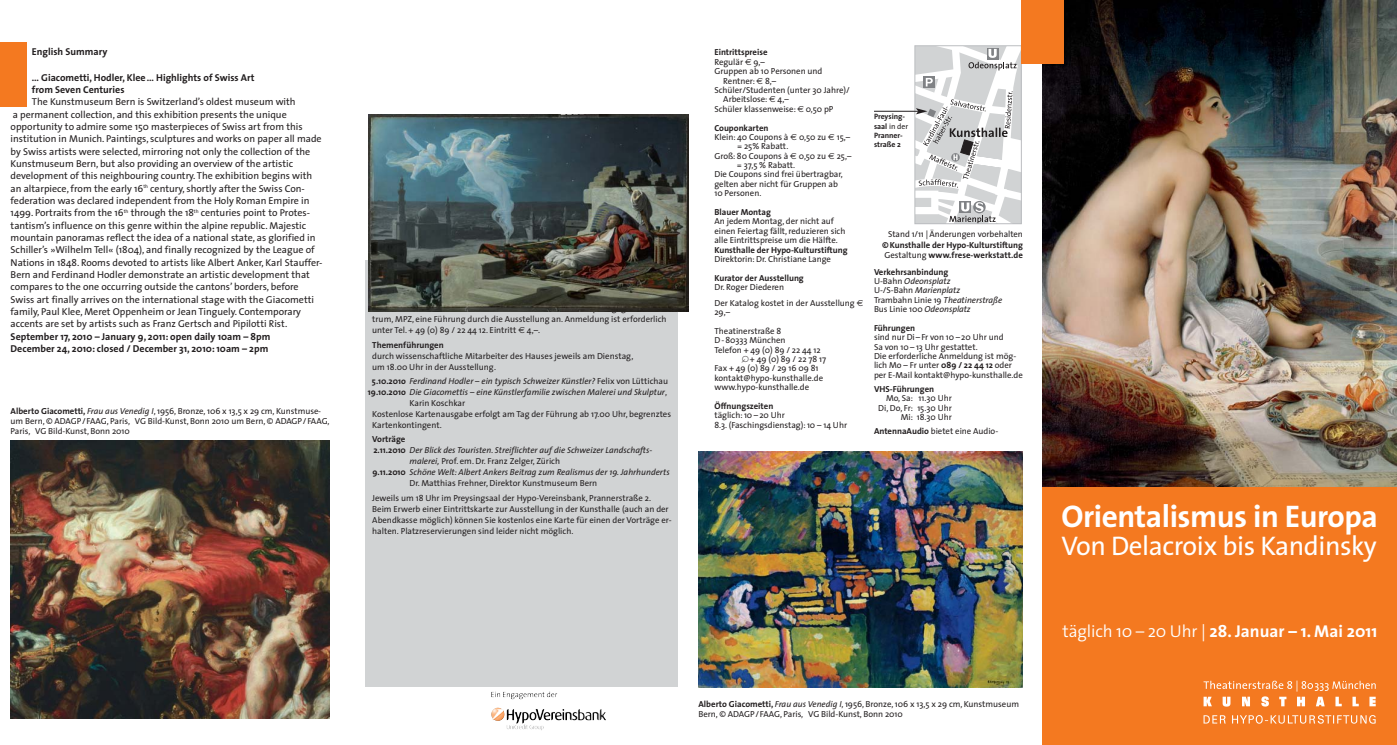
<style>
.page{position:relative;width:1397px;height:745px;background:#fff}
.page>*{position:absolute;margin:0;border:0;box-sizing:border-box;transform-origin:0 0}
.t1{font:700 31.38px "The Sans";letter-spacing:-.015em;color:#fff}
.t2{font:27px "The Sans";letter-spacing:-.015em;color:#fff}
.t3{font:700 17.12px "The Sans";color:#fff}
.t4{font:10px/12.4px "The Sans";color:#231f20}
.t5{font:700 10px/12.2px "The Sans";color:#231f20}
.t6{font:8.75px/9.4px "The Sans";letter-spacing:-.005em;color:#231f20}
.t7{font:italic 8.75px/9.4px "The Sans";color:#231f20}
.t8{font:700 8.75px/9.4px "The Sans";letter-spacing:-.005em;color:#231f20}
.t9{font:700 7.75px/9.4px "The Sans";letter-spacing:-.005em;color:#231f20}
.s1{font-weight:700}
.s2{font-style:italic}
.s3{font-family:"Euro Sans"}
.s4{font-weight:700;font-style:normal}
.s5{font-style:normal}
.s6{font-family:"European Pi One"}
.s7{font-weight:400}
.s8{font-weight:300}
</style>
<div class="page">
<div style="left:1042px;top:485px;width:354px;height:259px;background:#f47920"></div>
<div style="left:914px;top:45px;width:107px;height:179px;border:1px solid #bbbdc0"></div>
<hr style="left:873px;top:111px;width:44px;height:1px;background:#231f20">
<svg style="left:915px;top:46px;width:105px;height:177px"></svg>
<div style="left:0;top:43px;width:27px;height:64px;background:#f47920"></div>
<div style="left:365px;top:260px;width:312px;height:426px;background:#d1d3d4"></div>
<img style="left:515px;top:691px;width:74px;height:35px">
<svg style="left:491px;top:707px;width:13px;height:13px"></svg>
<svg style="left:1203px;top:715px;width:172px;height:8px"></svg>
<svg style="left:1203px;top:680px;width:172px;height:26px"></svg>
<img style="left:1042px;top:0;width:354px;height:485px">
<div style="left:1020px;top:0;width:43px;height:64px;background:#f47920"></div>
<img style="left:698px;top:451px;width:324px;height:235px">
<img style="left:11px;top:440px;width:319px;height:278px">
<img style="left:369px;top:115px;width:319px;height:196px">
<p class="t5" style="left:32px;top:47px;width:77px">English Summary</p>
<p class="t5" style="left:32px;top:72px;width:224px">… Giacometti, Hodler, Klee… Highlights of Swiss Art from Seven Centuries</p>
<p class="t4" style="left:11px;top:97px;width:313px;text-indent:21px">The Kunstmuseum Bern is Switzerland’s oldest museum with<br>a permanent collection, and this exhibition presents the unique opportunity to admire some 150 masterpieces of Swiss art from this institution in Munich. Paintings, sculptures and works on paper all made by Swiss artists were selected, mirroring not only the collection of the Kunstmuseum Bern, but also providing an over view of the artistic development of this neighbouring country. The exhibition begins with an altarpiece, from the early 16<sup>th</sup> century, shortly after the Swiss Con - federation was declared independent from the Holy Roman Empire in 1499. Portraits from the 16<sup>th</sup> through the 18<sup>th</sup> centuries point to Protes&shy;tan tism’s influence on this genre within the alpine republic. Majestic mountain panoramas reflect the idea of a national state, as glorified in Schiller’s »Wilhelm Tell« (1804), and finally recognized by the League of Nations in 1848. Rooms devoted to artists like Albert Anker, Karl Stauffer-Bern and Ferdinand Hodler demonstrate an artistic development that compares to the one occurring outside the cantons’ borders, before Swiss art finally arrives on the international stage with the Giacometti family, Paul Klee, Meret Oppenheim or Jean Tinguely. Contemporary accents are set by artists such as Franz Gertsch and Pipilotti Rist.</p>
<p class="t5" style="left:11px;top:331px;width:261px">September 17, 2010 – January 9, 2011: open daily 10am – 8pm<br>December 24, 2010: closed / December 31, 2010: 10am – 2pm</p>
<p class="t6" style="left:11px;top:407px;width:320px;line-height:10px"><span class="s1">Alberto Giacometti,</span> <span class="s2">Frau aus Venedig I</span>, 1956, Bronze, 106 x 13,5 x 29 cm, Kunstmuse&shy;um Bern, © ADAGP/FAAG, Paris, VG Bild-Kunst, Bonn 2010 um Bern, © ADAGP/FAAG,<br>Paris, VG Bild-Kunst, Bonn 2010</p>
<p class="t6" style="left:372px;top:314px;width:296px;line-height:11px">trum, MPZ, eine Führung durch die Ausstellung an. Anmeldung ist erforderlich unter Tel. + 49 (0) 89 / 22 44 12. Eintritt <span class="s3">€</span> 4,–.</p>
<p class="t8" style="left:372px;top:341px;width:73px">Themenführungen</p>
<p class="t6" style="left:372px;top:351px;width:262px;line-height:11px">durch wissenschaftliche Mitarbeiter des Hauses jeweils am Dienstag, um 18.00 Uhr in der Ausstellung.</p>
<p class="t7" style="left:372px;top:377px;width:298px"><span class="s4">5.10.201o</span> Ferdinand Hodler – ein typisch Schweizer Künstler? <span class="s5">Felix von Lüttichau</span></p>
<p class="t7" style="left:368px;top:388px;width:300px"><span class="s4">19.10.201o</span> Die Giacomettis – eine Künstlerfamilie zwischen Malerei und Skulptur<span class="s5">,</span></p>
<p class="t6" style="left:409px;top:399px;width:57px">Karin Koschkar</p>
<p class="t6" style="left:372px;top:410px;width:300px">Kostenlose Kartenausgabe erfolgt am Tag der Führung ab 17.00 Uhr, begrenztes</p>
<p class="t6" style="left:372px;top:421px;width:71px">Kartenkontingent.</p>
<p class="t8" style="left:372px;top:435px;width:35px">Vorträge</p>
<p class="t7" style="left:373px;top:446px;width:280px"><span class="s4">2.11.2010</span> Der Blick des Touristen. Streiflichter auf die Schweizer Landschafts -</p>
<p class="t6" style="left:409px;top:457px;width:152px"><span class="s2">malerei,</span> Prof. em. Dr. Franz Zelger, Zürich</p>
<p class="t7" style="left:372px;top:468px;width:298px"><span class="s4">9.11.2010</span> Schöne Welt: Albert Ankers Beitrag zum Realismus der 19. Jahrhunderts</p>
<p class="t6" style="left:409px;top:479px;width:189px">Dr. Matthias Frehner, Direktor Kunstmuseum Bern</p>
<p class="t6" style="left:372px;top:493px;width:301px;line-height:11px">Jeweils um 18 Uhr im Preysingsaal der Hypo-Vereinsbank, Prannerstraße 2.<br>Beim Erwerb einer Eintrittskarte zur Ausstellung in der Kunsthalle (auch an der Abendkasse möglich) können Sie kostenlos eine Karte für einen der Vorträge er&shy;halten. Platzreservierungen sind leider nicht möglich.</p>
<p class="t8" style="left:714px;top:49px;width:55px">Eintrittspreise</p>
<p class="t6" style="left:714px;top:58px;width:52px">Regulär <span class="s3">€</span> 9,–</p>
<p class="t6" style="left:714px;top:67px;width:109px">Gruppen ab 10 Personen und</p>
<p class="t6" style="left:723px;top:77px;width:54px">Rentner: <span class="s3">€</span> 8,–</p>
<p class="t6" style="left:714px;top:86px;width:137px">Schüler/Studenten (unter 30 Jahre)/</p>
<p class="t6" style="left:723px;top:96px;width:67px">Arbeitslose: <span class="s3">€</span> 4,–</p>
<p class="t6" style="left:714px;top:105px;width:121px">Schüler klassenweise: <span class="s3">€</span> 0,50 pP</p>
<p class="t8" style="left:714px;top:124px;width:56px">Couponkarten</p>
<p class="t6" style="left:714px;top:133px;width:137px">Klein: 40 Coupons à <span class="s3">€</span> 0,50 zu <span class="s3">€</span> 15,–</p>
<p class="t6" style="left:737px;top:142px;width:53px">= 25% Rabatt.</p>
<p class="t6" style="left:714px;top:152px;width:138px">Groß: 80 Coupons à <span class="s3">€</span> 0,50 zu <span class="s3">€</span> 25,–</p>
<p class="t6" style="left:736px;top:161px;width:60px">= 37,5 % Rabatt.</p>
<p class="t6" style="left:714px;top:171px;width:130px">Die Coupons sind frei übertragbar,</p>
<p class="t6" style="left:714px;top:180px;width:125px">gelten aber nicht für Gruppen ab</p>
<p class="t6" style="left:714px;top:189px;width:48px">10 Personen.</p>
<p class="t8" style="left:714px;top:208px;width:58px">Blauer Montag</p>
<p class="t6" style="left:714px;top:217px;width:132px">An jedem Montag, der nicht auf einen Feiertag fällt, reduzieren sich alle Eintrittspreise um die Hälfte.</p>
<p class="t8" style="left:714px;top:245px;width:135px">Kunsthalle der Hypo-Kulturstiftung</p>
<p class="t6" style="left:714px;top:255px;width:118px">Direktorin: Dr. Christiane Lange</p>
<p class="t8" style="left:714px;top:274px;width:91px">Kurator der Ausstellung</p>
<p class="t6" style="left:714px;top:280px;width:150px;line-height:15.6px">Dr. Roger Diederen<br>Der Katalog kostet in der Ausstellung <span class="s3">€</span></p>
<p class="t6" style="left:714px;top:303px;width:68px;line-height:18.8px">29,–<br>Theatinerstraße 8</p>
<p class="t6" style="left:714px;top:336px;width:73px">D - 80333 München</p>
<p class="t6" style="left:714px;top:346px;width:108px">Telefon + 49 (0) 89 / 22 44 12</p>
<p class="t6" style="left:741px;top:355px;width:86px"><span class="s6">-</span>+ 49 (0) 89 / 22 78 17</p>
<p class="t6" style="left:714px;top:364px;width:105px">Fax + 49 (0) 89 / 29 16 09 81</p>
<p class="t6" style="left:714px;top:374px;width:110px">kontakt@hypo-kunsthalle.de</p>
<p class="t6" style="left:714px;top:383px;width:96px">www.hypo-kunsthalle.de</p>
<p class="t8" style="left:714px;top:402px;width:60px">Öffnungszeiten</p>
<p class="t6" style="left:714px;top:411px;width:134px">täglich: 10 – 20 Uhr<br>8.3. (Faschingsdienstag): 10 – 14 Uhr</p>
<p class="t9" style="left:873px;top:113px;width:36px">Preysing&shy;saal <span class="s7">in der<br></span>Pranner&shy;straße 2</p>
<p class="t6" style="left:887px;top:230px;width:136px">Stand 1/11 | Änderungen vorbehalten</p>
<p class="t8" style="left:882px;top:241px;width:142px">© Kunsthalle der Hypo-Kulturstiftung<br><span class="s7">Gestaltung</span> www.frese-werkstatt.de</p>
<p class="t7" style="left:873px;top:267px;width:130px"><span class="s4">Verkehrsanbindung<br></span><span class="s5">U-Bahn</span> Odeonsplatz<br><span class="s5">U-/S-Bahn</span> Marienplatz<br><span class="s5">Trambahn Linie 19</span> Theatinerstraße<br><span class="s5">Bus Linie 100</span> Odeonsplatz</p>
<p class="t8" style="left:873px;top:324px;width:43px">Führungen</p>
<p class="t6" style="left:873px;top:333px;width:150px">sind nur Di – Fr von 10 – 20 Uhr und<br>Sa von 10 – 13 Uhr gestattet.<br>Die erforderliche Anmeldung ist mög&shy;lich Mo – Fr unter <span class="s1">089 / 22 44 12</span> oder per E-Mail kontakt@hypo-kunsthalle.de</p>
<p class="t8" style="left:873px;top:385px;width:62px">VHS-Führungen</p>
<p class="t6" style="left:878px;top:394px;width:75px;text-align:right">Mo, Sa: 11.30 Uhr<br>Di, Do, Fr: 15.30 Uhr<br>Mi: 18.30 Uhr</p>
<p class="t6" style="left:873px;top:427px;width:126px"><span class="s1">AntennaAudio</span> bietet eine Audio -</p>
<p class="t6" style="left:698px;top:699px;width:322px;line-height:10px"><span class="s1">Alberto Giacometti,</span> <span class="s2">Frau aus Venedig I</span>, 1956, Bronze, 106 x 13,5 x 29 cm, Kunstmuseum<br>Bern, © ADAGP/FAAG, Paris, VG Bild-Kunst, Bonn 2010</p>
<h1 class="t1" style="left:1061px;top:504px;width:318px">Orientalismus in Europa</h1>
<h2 class="t2" style="left:1061px;top:534px;width:317px">Von Delacroix bis Kandinsky</h2>
<h3 class="t3" style="left:1062px;top:624px;width:316px"><span class="s8">täglich 10 – 20 Uhr |</span> 28. Januar – 1. Mai 2011</h3>
</div>
